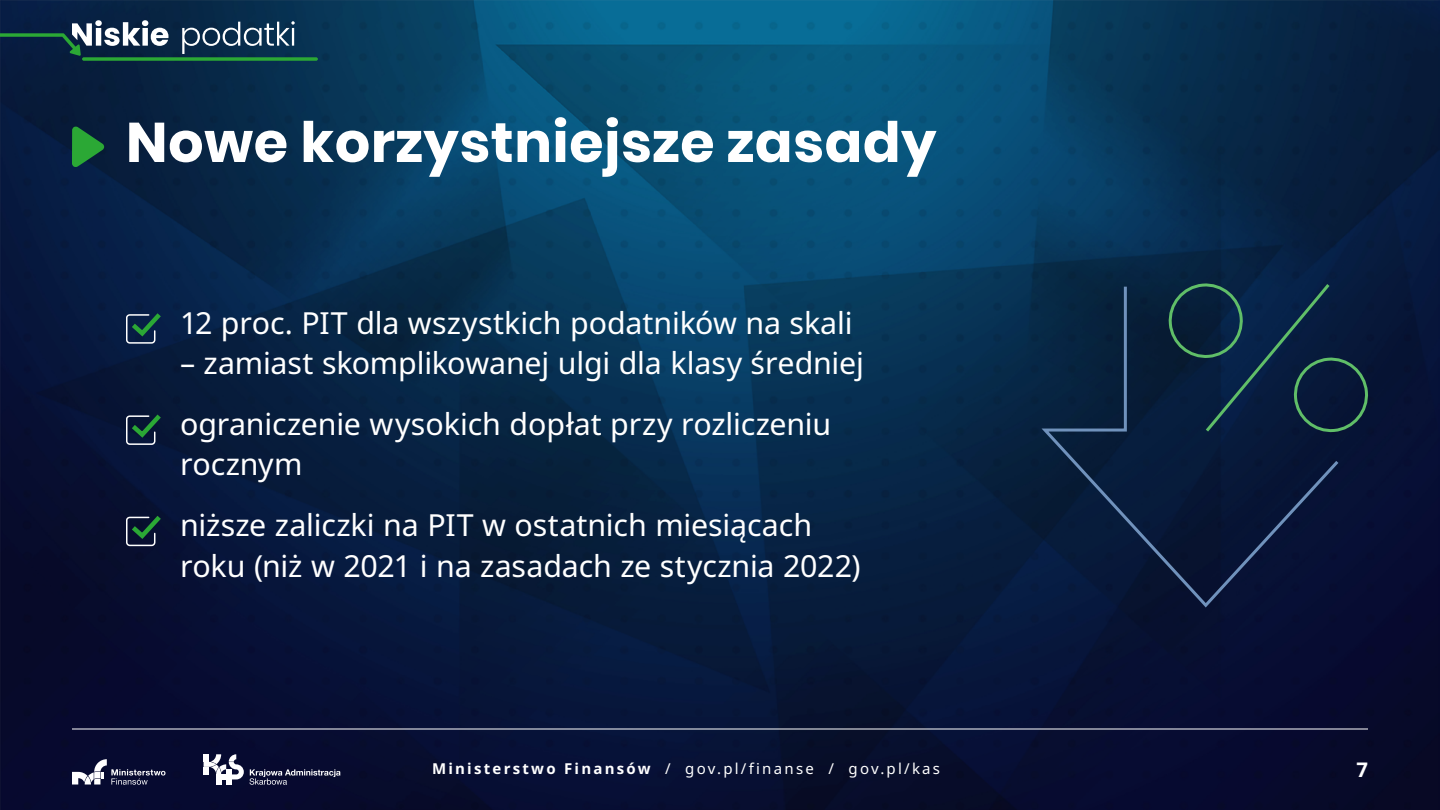
<style>
.page{position:relative;width:1440px;height:810px;background:#fff}
.page>*{position:absolute;margin:0;border:0;box-sizing:border-box;transform-origin:0 0}
.t1{font:700 55.65px "Poppins";letter-spacing:.01em;color:#fff}
.t2{font:30.38px/60.8px "Noto Sans";letter-spacing:-.005em;color:#fff}
.t3{font:700 20.25px "Noto Sans";color:#fff}
.t4{font:15px "Noto Sans";letter-spacing:.15em;color:#fff}
.s1{font-weight:700}
</style>
<div class="page">
<img style="left:0;top:0;width:1440px;height:810px">
<hr style="left:72px;top:729px;width:1296px;height:1px;background:#fff">
<svg style="left:182px;top:21px;width:113px;height:33px;background:#38556e"></svg>
<svg style="left:82px;top:57px;width:236px;height:4px"></svg>
<svg style="left:0;top:20px;width:168px;height:36px"></svg>
<svg style="left:72px;top:759px;width:93px;height:26px;background:#434662"></svg>
<svg style="left:204px;top:754px;width:136px;height:31px;background:#3d405d"></svg>
<svg style="left:125px;top:308px;width:41px;height:36px"></svg>
<svg style="left:125px;top:410px;width:41px;height:36px"></svg>
<svg style="left:125px;top:511px;width:41px;height:36px"></svg>
<svg style="left:72px;top:126px;width:32px;height:41px"></svg>
<svg style="left:1165px;top:280px;width:205px;height:155px;background:#0b213c"></svg>
<svg style="left:1038px;top:284px;width:304px;height:326px;background:#0b203e"></svg>
<h1 class="t1" style="left:126px;top:110px;width:812px">Nowe korzystniejsze zasady</h1>
<p class="t2" style="left:180px;top:293px;width:674px">12 proc. PIT dla wszystkich podatników na skali</p>
<p class="t2" style="left:180px;top:333px;width:686px">– zamiast skomplikowanej ulgi dla klasy średniej ograniczenie wysokich dopłat przy rozliczeniu</p>
<p class="t2" style="left:180px;top:435px;width:634px">rocznym<br>niższe zaliczki na PIT w ostatnich miesiącach</p>
<p class="t2" style="left:180px;top:536px;width:682px">roku (niż w 2021 i na zasadach ze stycznia 2022)</p>
<p class="t4" style="left:432px;top:758px;width:510px"><span class="s1">Ministerstwo Finansów</span> / gov.pl/finanse / gov.pl/kas</p>
<p class="t3" style="left:1356px;top:755px;width:13px">7</p>
</div>
